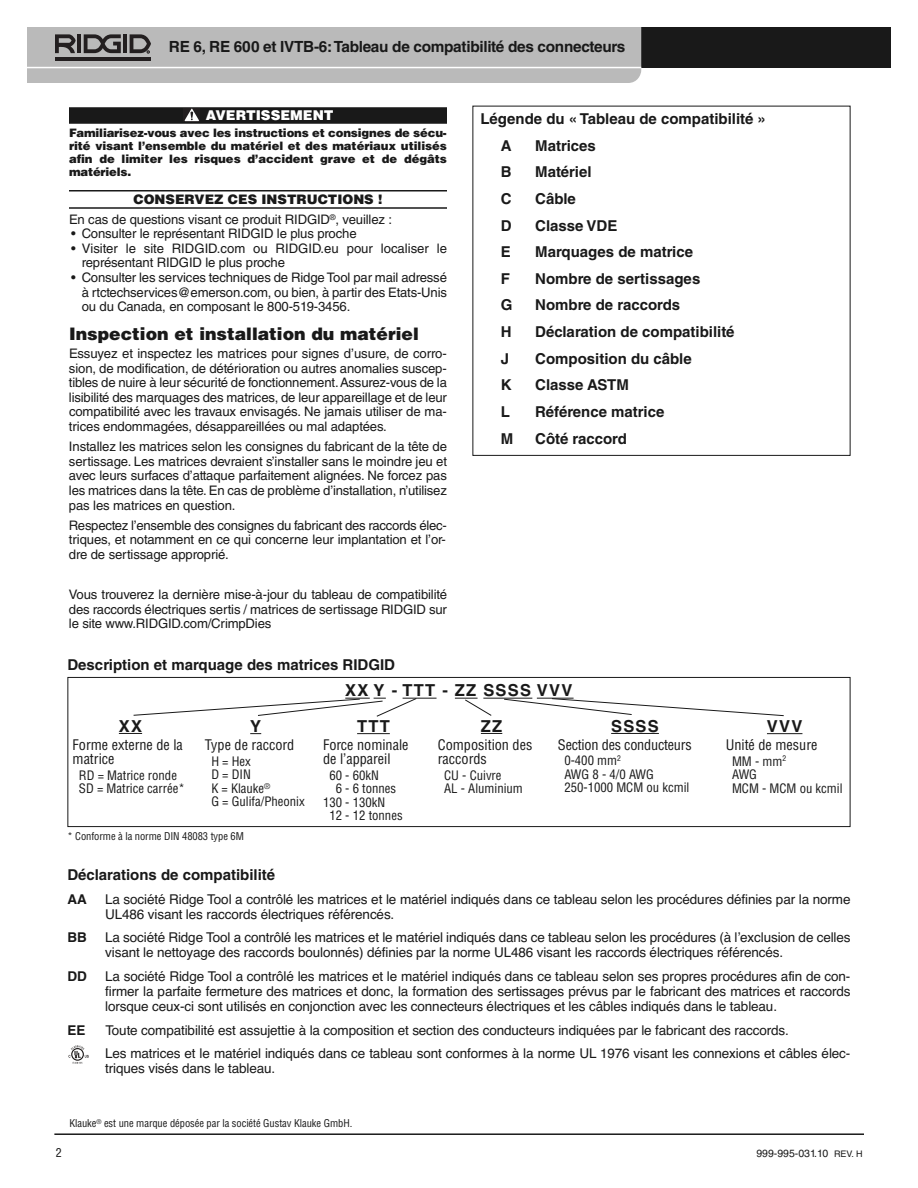
<style>
.page{position:relative;width:918px;height:1188px;background:#fff}
.page>*{position:absolute;margin:0;border:0;box-sizing:border-box;transform-origin:0 0}
.t1{font:900 17.25px "Helvetica LT Std";color:#191919}
.t2{font:700 16.5px "Helvetica LT Std";letter-spacing:.075em;color:#191919}
.t3{font:700 15.3px "Helvetica LT Std";letter-spacing:-.02em;color:#191919}
.t4{font:700 15px/26.7px "Helvetica LT Std";color:#191919}
.t5{font:condensed 14.25px/14.2px "Helvetica LT Std";color:#191919}
.t6{font:13.5px/15px "Helvetica";letter-spacing:-.01em;color:#191919}
.t7{font:900 13.5px "Helvetica LT Std";color:#fff}
.t8{font:700 13.5px "Helvetica LT Std";letter-spacing:-.01em;color:#191919}
.t9{font:13.2px/14.7px "Helvetica LT Std";letter-spacing:-.01em;color:#191919;text-align:justify}
.t10{font:condensed 12.75px/13.5px "Helvetica LT Std";color:#191919}
.t11{font:condensed 12px "Helvetica LT Std";color:#191919}
.t12{font:900 11.7px/13px "Helvetica LT Std";letter-spacing:-.005em;color:#191919;text-align:justify}
.t13{font:condensed 10.5px "Helvetica LT Std";letter-spacing:-.005em;color:#191919}
.t14{font:10.5px "Helvetica LT Std";color:#191919}
.s1{font-weight:900}
.s2{font-size:9px}
</style>
<div class="page">
<hr style="left:54px;top:1133px;width:810px;height:2px;background:#191919">
<div style="left:463px;top:27px;width:428px;height:41px;background:#191919"></div>
<svg style="left:27px;top:27px;width:614px;height:56px"></svg>
<div style="left:69px;top:107px;width:378px;height:17px;background:#191919"></div>
<hr style="left:69px;top:190px;width:378px;height:2px;background:#191919">
<hr style="left:69px;top:207px;width:378px;height:2px;background:#191919">
<div style="left:184px;top:108px;width:16px;height:13px;background:#231f20"></div>
<svg style="left:185px;top:109px;width:14px;height:12px"></svg>
<div style="left:67px;top:677px;width:783px;height:150px;border:1px solid #191919"></div>
<hr style="left:403px;top:698px;width:34px;height:1px;background:#191919">
<hr style="left:483px;top:698px;width:49px;height:1px;background:#191919">
<svg style="left:119px;top:733px;width:23px;height:1px"></svg>
<hr style="left:611px;top:733px;width:48px;height:1px;background:#191919">
<svg style="left:481px;top:733px;width:21px;height:1px"></svg>
<hr style="left:357px;top:733px;width:33px;height:1px;background:#191919">
<svg style="left:133px;top:698px;width:284px;height:19px"></svg>
<svg style="left:455px;top:698px;width:37px;height:18px"></svg>
<hr style="left:767px;top:733px;width:35px;height:1px;background:#191919">
<svg style="left:503px;top:698px;width:281px;height:18px"></svg>
<svg style="left:69px;top:1045px;width:20px;height:19px"></svg>
<p class="t3" style="left:169px;top:41px;width:458px">RE 6, RE 600 et IVTB-6:Tableau de compatibilité des connecteurs</p>
<p class="t7" style="left:206px;top:111px;width:129px">AVERTISSEMENT</p>
<p class="t12" style="left:69px;top:127px;width:379px">Familiarisez-vous avec les instructions et consignes de sécu&shy;rité visant l’ensemble du matériel et des matériaux utilisés afin de limiter les risques d’accident grave et de dégâts matériels.</p>
<p class="t9" style="left:69px;top:190px;width:325px;line-height:20px;text-indent:64px"><span class="s1">CONSERVEZ CES INSTRUCTIONS !<br></span>En cas de questions visant ce produit RIDGID<sup>®</sup>, veuillez :</p>
<p class="t9" style="left:71px;top:227px;width:287px">• Consulter le représentant RIDGID le plus proche</p>
<p class="t9" style="left:82px;top:242px;width:367px;text-indent:-11px">• Visiter le site RIDGID.com ou RIDGID.eu pour localiser le représentant RIDGID le plus proche</p>
<p class="t9" style="left:82px;top:271px;width:367px;text-indent:-11px">• Consulter les services techniques de Ridge Tool par mail adressé à rtctechservices@emerson.com, ou bien, à partir des Etats-Unis ou du Canada, en composant le 800-519-3456.</p>
<h1 class="t1" style="left:69px;top:328px;width:351px">Inspection et installation du matériel</h1>
<p class="t9" style="left:69px;top:347px;width:380px">Essuyez et inspectez les matrices pour signes d’usure, de corro&shy;sion, de modification, de détérioration ou autres anomalies suscep&shy;tibles de nuire à leur sécurité de fonctionnement.Assurez-vous de la lisibilité des marquages des matrices, de leur appareillage et de leur compatibilité avec les travaux envisagés. Ne jamais utiliser de ma&shy;trices endommagées, désappareillées ou mal adaptées.</p>
<p class="t9" style="left:69px;top:440px;width:380px">Installez les matrices selon les consignes du fabricant de la tête de sertissage. Les matrices devraient s’installer sans le moindre jeu et avec leurs surfaces d’attaque parfaitement alignées. Ne forcez pas les matrices dans la tête. En cas de problème d’installation, n’utilisez pas les matrices en question.</p>
<p class="t9" style="left:69px;top:519px;width:379px">Respectez l’ensemble des consignes du fabricant des raccords élec&shy;triques, et notamment en ce qui concerne leur implantation et l’or&shy;dre de sertissage approprié.</p>
<p class="t9" style="left:69px;top:588px;width:380px">Vous trouverez la dernière mise-à-jour du tableau de compatibilité des raccords électriques sertis / matrices de sertissage RIDGID sur le site www.RIDGID.com/CrimpDies</p>
<p class="t4" style="left:67px;top:653px;width:329px">Description et marquage des matrices RIDGID</p>
<p class="t4" style="left:501px;top:107px;width:267px;text-indent:-20px">Légende du « Tableau de compatibilité »<br>A</p>
<p class="t4" style="left:535px;top:133px;width:62px">Matrices</p>
<p class="t4" style="left:501px;top:160px;width:12px">B</p>
<p class="t4" style="left:535px;top:160px;width:58px">Matériel</p>
<p class="t4" style="left:501px;top:187px;width:12px">C</p>
<p class="t4" style="left:535px;top:187px;width:42px">Câble</p>
<p class="t4" style="left:501px;top:213px;width:12px">D</p>
<p class="t4" style="left:535px;top:213px;width:84px">Classe VDE</p>
<p class="t4" style="left:501px;top:240px;width:12px">E</p>
<p class="t4" style="left:535px;top:240px;width:159px">Marquages de matrice</p>
<p class="t4" style="left:501px;top:267px;width:11px">F</p>
<p class="t4" style="left:535px;top:267px;width:167px">Nombre de sertissages</p>
<p class="t4" style="left:501px;top:293px;width:13px">G</p>
<p class="t4" style="left:535px;top:293px;width:146px">Nombre de raccords</p>
<p class="t4" style="left:501px;top:320px;width:12px">H</p>
<p class="t4" style="left:535px;top:320px;width:201px">Déclaration de compatibilité</p>
<p class="t4" style="left:501px;top:347px;width:10px">J</p>
<p class="t4" style="left:535px;top:347px;width:158px">Composition du câble</p>
<p class="t4" style="left:501px;top:373px;width:12px">K</p>
<p class="t4" style="left:535px;top:373px;width:95px">Classe ASTM</p>
<p class="t4" style="left:501px;top:400px;width:11px">L</p>
<p class="t4" style="left:535px;top:400px;width:131px">Référence matrice</p>
<p class="t4" style="left:501px;top:427px;width:14px">M</p>
<p class="t4" style="left:535px;top:427px;width:93px">Côté raccord</p>
<p class="t2" style="left:119px;top:720px;width:25px">XX</p>
<p class="t5" style="left:73px;top:739px;width:112px">Forme externe de la matrice</p>
<p class="t10" style="left:79px;top:769px;width:107px">RD = Matrice ronde<br>SD = Matrice carrée*</p>
<p class="t2" style="left:250px;top:720px;width:13px">Y</p>
<p class="t5" style="left:205px;top:739px;width:91px">Type de raccord</p>
<p class="t10" style="left:211px;top:755px;width:95px">H = Hex<br>D = DIN<br>K = Klauke<sup>®<br></sup>G = Gulifa/Pheonix</p>
<p class="t2" style="left:345px;top:685px;width:229px">XX Y - TTT - ZZ SSSS VVV</p>
<p class="t2" style="left:357px;top:720px;width:34px">TTT</p>
<p class="t5" style="left:323px;top:739px;width:87px">Force nominale de l’appareil</p>
<p class="t10" style="left:329px;top:769px;width:51px">60 - 60kN</p>
<p class="t10" style="left:336px;top:783px;width:62px">6 - 6 tonnes</p>
<p class="t10" style="left:323px;top:796px;width:64px">130 - 130kN</p>
<p class="t10" style="left:329px;top:810px;width:75px">12 - 12 tonnes</p>
<p class="t2" style="left:481px;top:720px;width:23px">ZZ</p>
<p class="t5" style="left:438px;top:739px;width:96px">Composition des raccords</p>
<p class="t10" style="left:444px;top:769px;width:80px">CU - Cuivre<br>AL - Aluminium</p>
<p class="t2" style="left:611px;top:720px;width:49px">SSSS</p>
<p class="t5" style="left:558px;top:739px;width:135px">Section des conducteurs</p>
<p class="t10" style="left:564px;top:755px;width:127px">0-400 mm<sup>2<br></sup>AWG 8 - 4/0 AWG<br>250-1000 MCM ou kcmil</p>
<p class="t2" style="left:767px;top:720px;width:37px">VVV</p>
<p class="t5" style="left:726px;top:739px;width:93px">Unité de mesure</p>
<p class="t10" style="left:732px;top:755px;width:112px">MM - mm<sup>2<br></sup>AWG<br>MCM - MCM ou kcmil</p>
<p class="t13" style="left:67px;top:832px;width:178px">* Conforme à la norme DIN 48083 type 6M</p>
<p class="t4" style="left:67px;top:863px;width:209px">Déclarations de compatibilité</p>
<p class="t8" style="left:67px;top:894px;width:21px">AA</p>
<p class="t6" style="left:105px;top:892px;width:747px">La société Ridge Tool a contrôlé les matrices et le matériel indiqués dans ce tableau selon les procédures définies par la norme<br>UL486 visant les raccords électriques référencés.</p>
<p class="t8" style="left:68px;top:933px;width:21px">BB</p>
<p class="t6" style="left:105px;top:930px;width:747px">La société Ridge Tool a contrôlé les matrices et le matériel indiqués dans ce tableau selon les procédures (à l’exclusion de celles visant le nettoyage des raccords boulonnés) définies par la norme UL486 visant les raccords électriques référencés.</p>
<p class="t8" style="left:68px;top:971px;width:21px">DD</p>
<p class="t6" style="left:105px;top:969px;width:747px;text-align:justify">La société Ridge Tool a contrôlé les matrices et le matériel indiqués dans ce tableau selon ses propres procédures afin de con&shy;firmer la parfaite fermeture des matrices et donc, la formation des sertissages prévus par le fabricant des matrices et raccords lorsque ceux-ci sont utilisés en conjonction avec les connecteurs électriques et les câbles indiqués dans le tableau.</p>
<p class="t8" style="left:68px;top:1025px;width:19px">EE</p>
<p class="t6" style="left:105px;top:1018px;width:747px;line-height:23.7px">Toute compatibilité est assujettie à la composition et section des conducteurs indiquées par le fabricant des raccords.<br>Les matrices et le matériel indiqués dans ce tableau sont conformes à la norme UL 1976 visant les connexions et câbles élec-</p>
<p class="t6" style="left:105px;top:1061px;width:172px">triques visés dans le tableau.</p>
<p class="t13" style="left:69px;top:1119px;width:285px">Klauke<sup>®</sup> est une marque déposée par la société Gustav Klauke GmbH.</p>
<p class="t11" style="left:56px;top:1148px;width:7px">2</p>
<p class="t14" style="left:756px;top:1150px;width:108px">999-995-031.10 <span class="s2">REV. H</span></p>
</div>
